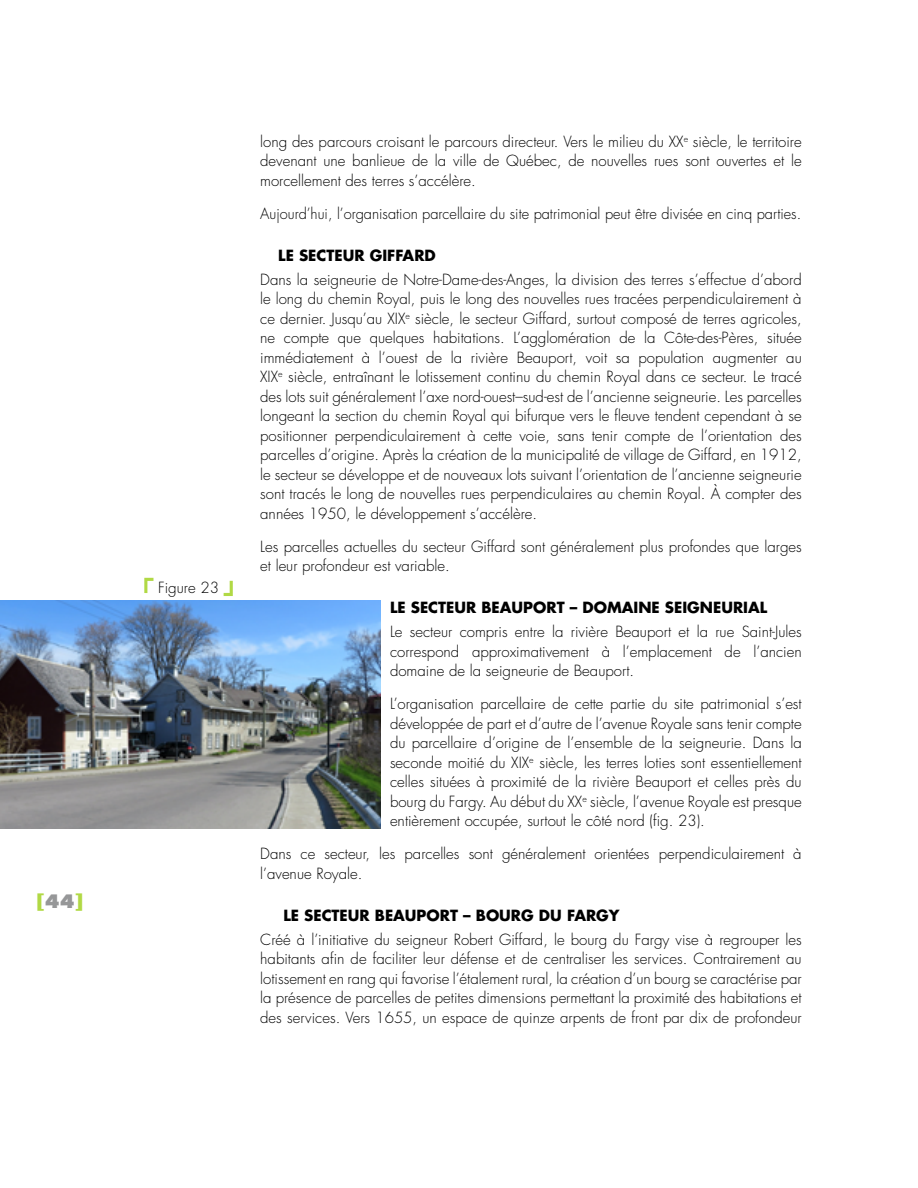
<style>
.page{position:relative;width:918px;height:1188px;background:#fff}
.page>*{position:absolute;margin:0;border:0;box-sizing:border-box;transform-origin:0 0}
.t1{font:800 18px "Futura";color:#b1d945}
.texte{font:300 15px/19.5px "Futura";color:#000;text-align:justify}
.Titre4{font:700 15px "Futura";color:#000}
.s1{color:#969798}
</style>
<div class="page">
<svg style="left:144px;top:578px;width:9px;height:15px"></svg>
<svg style="left:224px;top:581px;width:9px;height:15px"></svg>
<img style="left:0;top:600px;width:381px;height:228px">
<p class="t1" style="left:36px;top:890px;width:48px">[<span class="s1">44</span>]</p>
<p class="texte" style="left:158px;top:578px;width:62px">Figure 23</p>
<p class="texte" style="left:260px;top:132px;width:543px">long des parcours croisant le parcours directeur. Vers le milieu du XX<sup>e</sup> siècle, le territoire devenant une banlieue de la ville de Québec, de nouvelles rues sont ouvertes et le morcellement des terres s’accélère.</p>
<p class="texte" style="left:260px;top:204px;width:542px">Aujourd’hui, l’organisation parcellaire du site patrimonial peut être divisée en cinq parties.</p>
<p class="Titre4" style="left:278px;top:244px;width:159px">LE SECTEUR GIFFARD</p>
<p class="texte" style="left:260px;top:270px;width:543px">Dans la seigneurie de Notre-Dame-des-Anges, la division des terres s’effectue d’abord le long du chemin Royal, puis le long des nouvelles rues tracées perpendiculairement à ce dernier. Jusqu’au XIX<sup>e</sup> siècle, le secteur Giffard, surtout composé de terres agricoles, ne compte que quelques habitations. L’agglomération de la Côte-des-Pères, située immédiatement à l’ouest de la rivière Beauport, voit sa population augmenter au XIX<sup>e</sup> siècle, entraînant le lotissement continu du chemin Royal dans ce secteur. Le tracé des lots suit généralement l’axe nord-ouest–sud-est de l’ancienne seigneurie. Les parcelles longeant la section du chemin Royal qui bifurque vers le fleuve tendent cependant à se positionner perpendiculairement à cette voie, sans tenir compte de l’orientation des parcelles d’origine. Après la création de la municipalité de village de Giffard, en 1912, le secteur se développe et de nouveaux lots suivant l’orientation de l’ancienne seigneurie sont tracés le long de nouvelles rues perpendiculaires au chemin Royal. À compter des années 1950, le développement s’accélère.</p>
<p class="texte" style="left:260px;top:537px;width:543px">Les parcelles actuelles du secteur Giffard sont généralement plus profondes que larges et leur profondeur est variable.</p>
<p class="Titre4" style="left:390px;top:597px;width:379px">LE SECTEUR BEAUPORT – DOMAINE SEIGNEURIAL</p>
<p class="texte" style="left:390px;top:622px;width:413px">Le secteur compris entre la rivière Beauport et la rue Saint-Jules correspond approximativement à l’emplacement de l’ancien domaine de la seigneurie de Beauport.</p>
<p class="texte" style="left:390px;top:694px;width:413px">L’organisation parcellaire de cette partie du site patrimonial s’est développée de part et d’autre de l’avenue Royale sans tenir compte du parcellaire d’origine de l’ensemble de la seigneurie. Dans la seconde moitié du XIX<sup>e</sup> siècle, les terres loties sont essentiellement celles situées à proximité de la rivière Beauport et celles près du bourg du Fargy. Au début du XX<sup>e</sup> siècle, l’avenue Royale est presque entièrement occupée, surtout le côté nord (fig. 23).</p>
<p class="texte" style="left:260px;top:844px;width:543px">Dans ce secteur, les parcelles sont généralement orientées perpendiculairement à l’avenue Royale.</p>
<p class="Titre4" style="left:283px;top:904px;width:338px">LE SECTEUR BEAUPORT – BOURG DU FARGY</p>
<p class="texte" style="left:260px;top:930px;width:543px">Créé à l’initiative du seigneur Robert Giffard, le bourg du Fargy vise à regrouper les habitants afin de faciliter leur défense et de centraliser les services. Contrairement au lotissement en rang qui favorise l’étalement rural, la création d’un bourg se caractérise par la présence de parcelles de petites dimensions permettant la proximité des habitations et des services. Vers 1655, un espace de quinze arpents de front par dix de profondeur</p>
</div>
